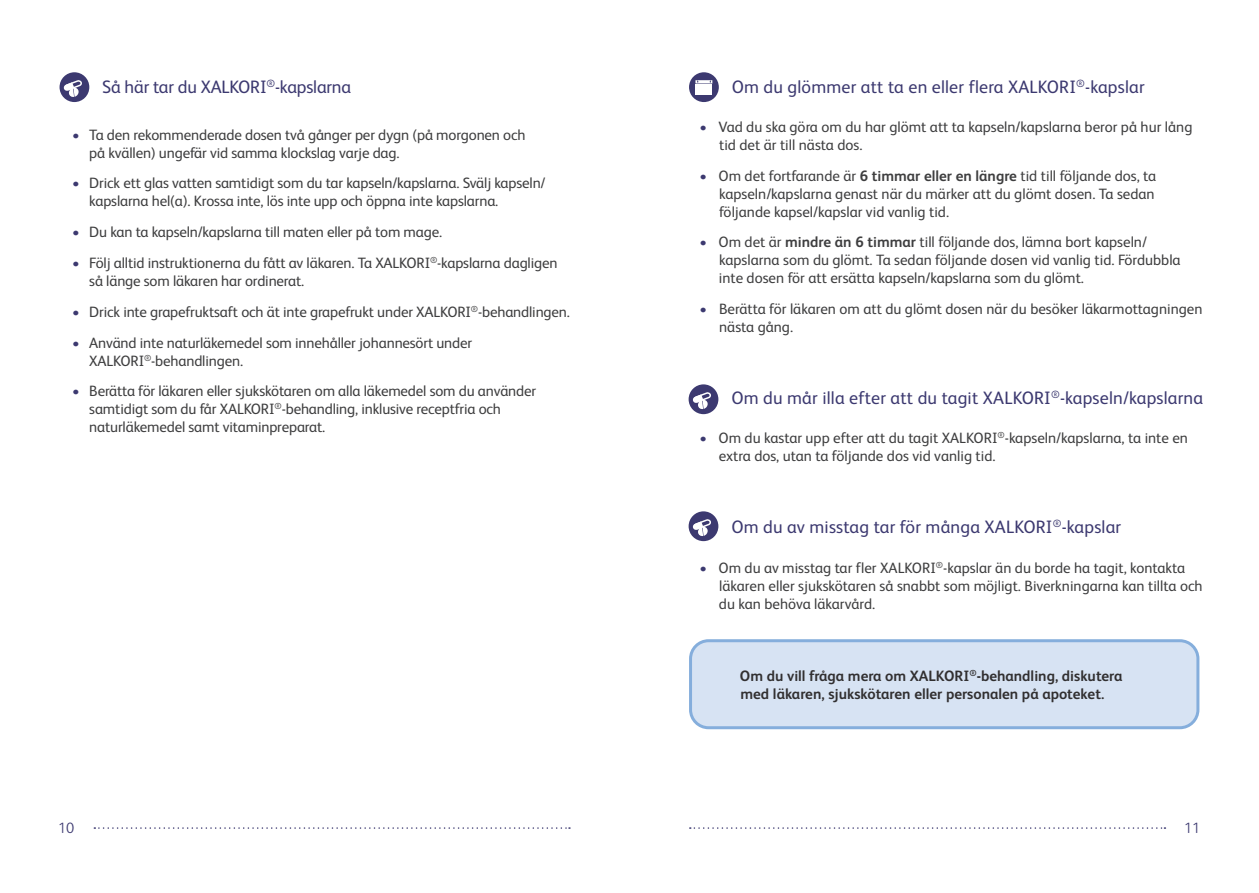
<style>
.page{position:relative;width:1259px;height:893px;background:#fff}
.page>*{position:absolute;margin:0;border:0;box-sizing:border-box;transform-origin:0 0}
._03_väliotsikko{font:18px "FS Albert";letter-spacing:.01em;color:#3c3970}
._03_väliotsikko-2{font:18px "FS Albert";letter-spacing:-.01em;color:#3c3970}
.t1{font:15px/18px "FS Albert";letter-spacing:-.01em;color:#3e3e3f}
._01_leipis{font:700 15px "FS Albert";color:#312f30}
.t2{font:300 15px "FS Albert";color:#3c3970}
.s1{color:#3c3970}
.s2{font-weight:700}
</style>
<div class="page">
<svg style="left:690px;top:827px;width:475px;height:2px"></svg>
<svg style="left:94px;top:827px;width:476px;height:2px"></svg>
<div style="left:690px;top:641px;width:508px;height:87px;background:#d7e3f3;border-radius:18px"></div>
<div style="left:689px;top:639px;width:510px;height:90px;border:3px solid #85aedc;border-radius:18px"></div>
<div style="left:60px;top:72px;width:29px;height:30px;background:#3c3970;border-radius:50%"></div>
<svg style="left:63px;top:80px;width:19px;height:17px"></svg>
<svg style="left:689px;top:72px;width:30px;height:30px"></svg>
<div style="left:695px;top:84px;width:17px;height:10px;background:#fff"></div>
<svg style="left:695px;top:80px;width:17px;height:3px"></svg>
<div style="left:688px;top:384px;width:30px;height:30px;background:#3c3970;border-radius:50%"></div>
<svg style="left:692px;top:392px;width:19px;height:17px"></svg>
<div style="left:688px;top:511px;width:30px;height:30px;background:#3c3970;border-radius:50%"></div>
<svg style="left:692px;top:519px;width:19px;height:17px"></svg>
<p class="_03_väliotsikko-2" style="left:102px;top:76px;width:250px">Så här tar du XALKORI<sup>®</sup>-kapslarna</p>
<p class="t1" style="left:89px;top:125px;width:438px;text-indent:-17px"><span class="s1">•</span> Ta den rekommenderade dosen två gånger per dygn (på morgonen och på kvällen) ungefär vid samma klockslag varje dag.</p>
<p class="t1" style="left:89px;top:174px;width:458px;text-indent:-17px"><span class="s1">•</span> Drick ett glas vatten samtidigt som du tar kapseln/kapslarna. Svälj kapseln/ kapslarna hel(a). Krossa inte, lös inte upp och öppna inte kapslarna.</p>
<p class="t1" style="left:72px;top:223px;width:371px"><span class="s1">•</span> Du kan ta kapseln/kapslarna till maten eller på tom mage.</p>
<p class="t1" style="left:89px;top:254px;width:470px;text-indent:-17px"><span class="s1">•</span> Följ alltid instruktionerna du fått av läkaren. Ta XALKORI<sup>®</sup>-kapslarna dagligen så länge som läkaren har ordinerat.</p>
<p class="t1" style="left:72px;top:303px;width:499px"><span class="s1">•</span> Drick inte grapefruktsaft och ät inte grapefrukt under XALKORI<sup>®</sup>-behandlingen.</p>
<p class="t1" style="left:89px;top:333px;width:384px;text-indent:-17px"><span class="s1">•</span> Använd inte naturläkemedel som innehåller johannesört under<br>XALKORI<sup>®</sup>-behandlingen.</p>
<p class="t1" style="left:89px;top:382px;width:448px;text-indent:-17px"><span class="s1">•</span> Berätta för läkaren eller sjukskötaren om alla läkemedel som du använder samtidigt som du får XALKORI<sup>®</sup>-behandling, inklusive receptfria och naturläkemedel samt vitaminpreparat.</p>
<p class="_03_väliotsikko" style="left:732px;top:76px;width:414px">Om du glömmer att ta en eller flera XALKORI<sup>®</sup>-kapslar</p>
<p class="t1" style="left:719px;top:118px;width:475px;text-indent:-20px"><span class="s1">•</span> Vad du ska göra om du har glömt att ta kapseln/kapslarna beror på hur lång tid det är till nästa dos.</p>
<p class="t1" style="left:719px;top:166px;width:439px;text-align:justify;text-indent:-20px"><span class="s1">•</span> Om det fortfarande är <span class="s2">6 timmar eller en längre</span> tid till följande dos, ta kapseln/kapslarna genast när du märker att du glömt dosen. Ta sedan följande kapsel/kapslar vid vanlig tid.</p>
<p class="t1" style="left:719px;top:233px;width:463px;text-indent:-19px"><span class="s1">•</span> Om det är <span class="s2">mindre än 6 timmar</span> till följande dos, lämna bort kapseln/ kapslarna som du glömt. Ta sedan följande dosen vid vanlig tid. Fördubbla inte dosen för att ersätta kapseln/kapslarna som du glömt.</p>
<p class="t1" style="left:719px;top:300px;width:485px;text-indent:-20px"><span class="s1">•</span> Berätta för läkaren om att du glömt dosen när du besöker läkarmottagningen nästa gång.</p>
<p class="_03_väliotsikko" style="left:731px;top:388px;width:473px">Om du mår illa efter att du tagit XALKORI<sup>®</sup>-kapseln/kapslarna</p>
<p class="t1" style="left:719px;top:429px;width:470px;text-indent:-19px"><span class="s1">•</span> Om du kastar upp efter att du tagit XALKORI<sup>®</sup>-kapseln/kapslarna, ta inte en extra dos, utan ta följande dos vid vanlig tid.</p>
<p class="_03_väliotsikko" style="left:731px;top:517px;width:391px">Om du av misstag tar för många XALKORI<sup>®</sup>-kapslar</p>
<p class="t1" style="left:719px;top:558px;width:485px;text-indent:-19px"><span class="s1">•</span> Om du av misstag tar fler XALKORI<sup>®</sup>-kapslar än du borde ha tagit, kontakta läkaren eller sjukskötaren så snabbt som möjligt. Biverkningarna kan tillta och du kan behöva läkarvård.</p>
<p class="_01_leipis" style="left:740px;top:667px;width:384px">Om du vill fråga mera om XALKORI<sup>®</sup>-behandling, diskutera</p>
<p class="_01_leipis" style="left:740px;top:685px;width:365px">med läkaren, sjukskötaren eller personalen på apoteket.</p>
<p class="t2" style="left:58px;top:819px;width:18px">10</p>
<p class="t2" style="left:1184px;top:819px;width:18px">11</p>
</div>
